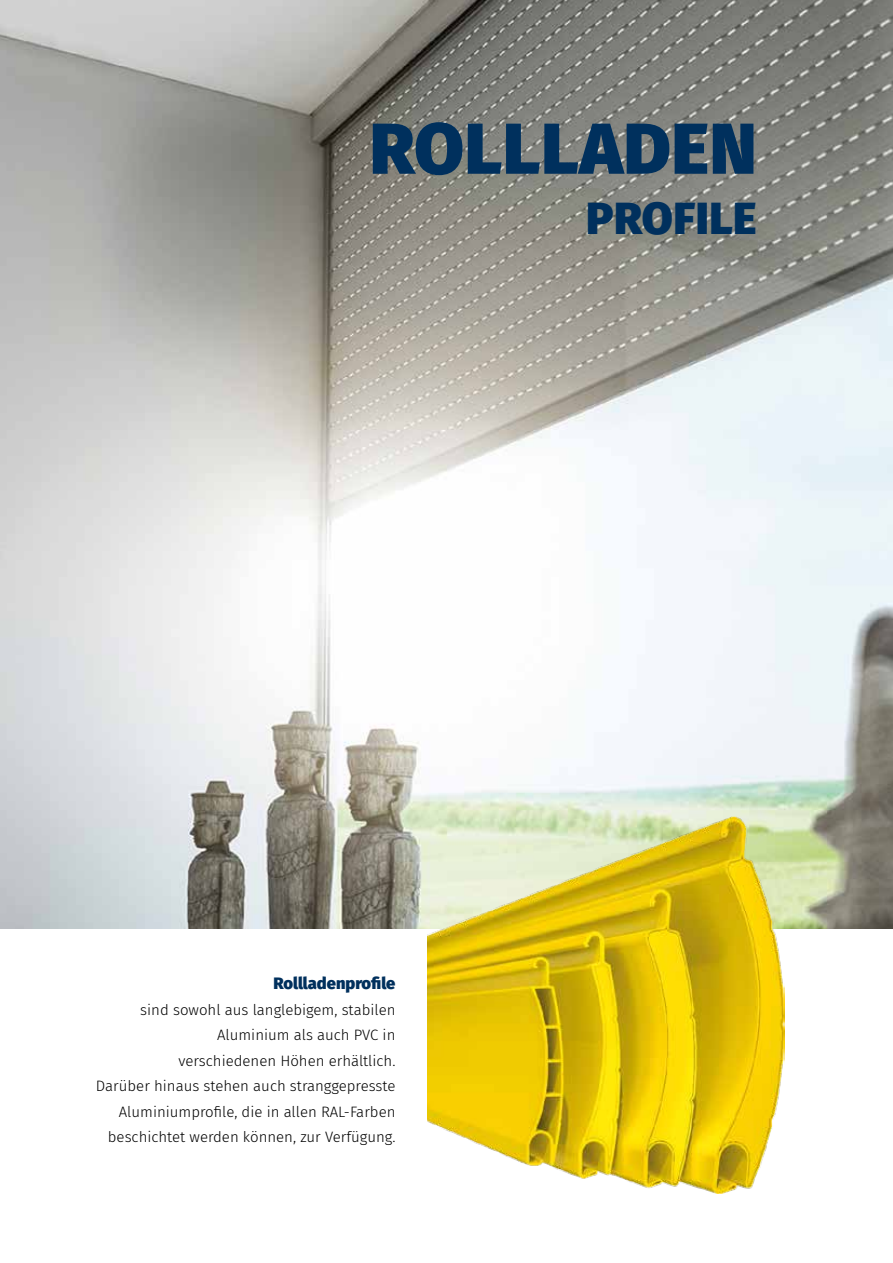
<style>
.page{position:relative;width:893px;height:1263px;background:#fff}
.page>*{position:absolute;margin:0;border:0;box-sizing:border-box;transform-origin:0 0}
.t1{font:800 72px "Fira Sans";letter-spacing:.01em;color:#00305d}
.t2{font:800 45px "Fira Sans";letter-spacing:.01em;color:#00305d}
.t3{font:800 16.5px "Fira Sans";color:#00305d}
.t4{font:300 15px/25.5px "Fira Sans";color:#000;text-align:right}
</style>
<div class="page">
<img style="left:0;top:0;width:893px;height:929px">
<img style="left:427px;top:816px;width:358px;height:377px">
<h1 class="t1" style="left:370px;top:84px;width:388px">ROLLLADEN</h1>
<h2 class="t2" style="left:586px;top:178px;width:172px">PROFILE</h2>
<p class="t3" style="left:273px;top:968px;width:124px">Rollladenprofile</p>
<p class="t4" style="left:96px;top:996px;width:301px">sind sowohl aus langlebigem, stabilen Aluminium als auch PVC in<br>verschiedenen Höhen erhältlich.<br>Darüber hinaus stehen auch stranggepresste Aluminiumprofile, die in allen RAL-Farben beschichtet werden können, zur Verfügung.</p>
</div>
